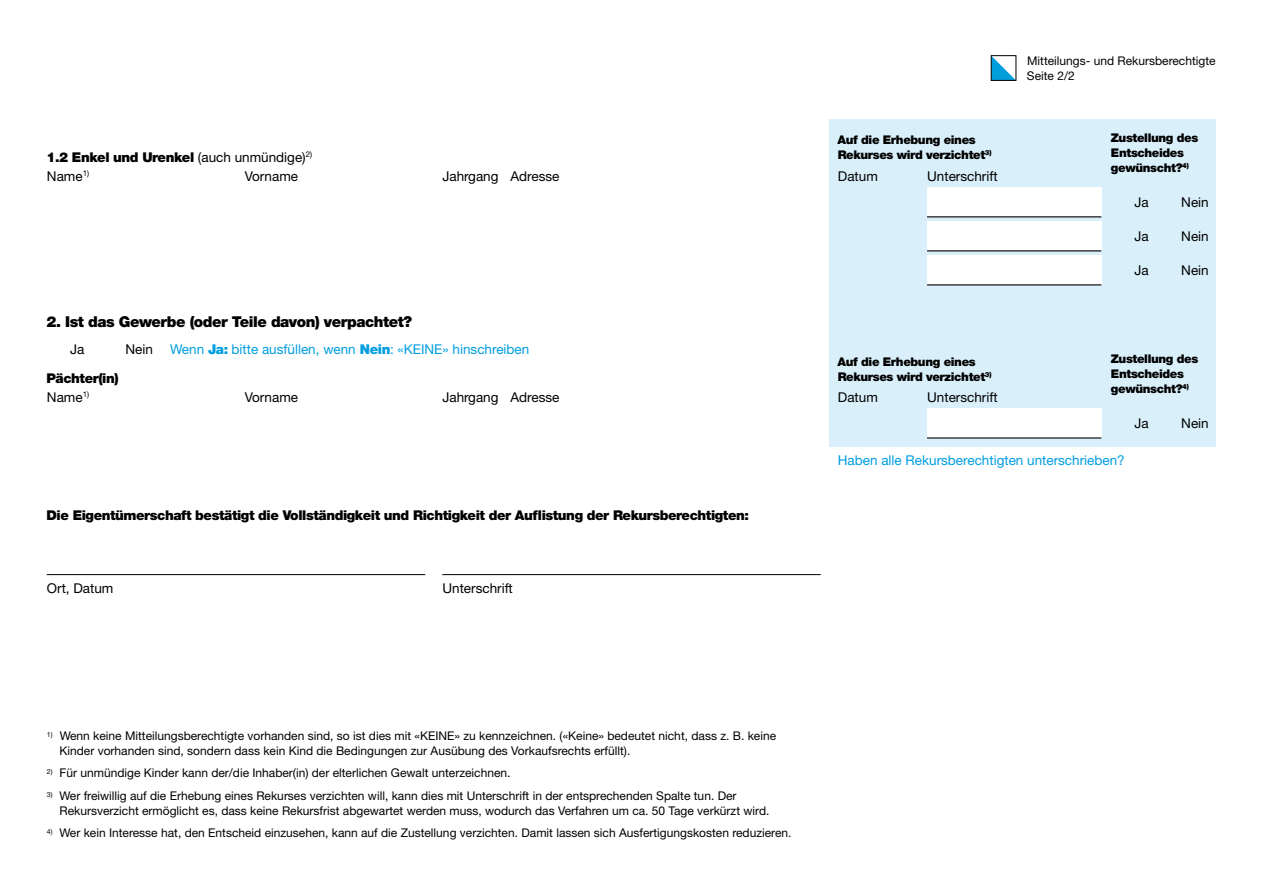
<style>
.page{position:relative;width:1263px;height:893px;background:#fff}
.page>*{position:absolute;margin:0;border:0;box-sizing:border-box;transform-origin:0 0}
.Kanton_Zürich_Formulare_Titel_9_ohne_Ras{font:900 15px "Helvetica Neue LT Pro";letter-spacing:-.03em;color:#000}
.Kanton_Zürich_Mengentext_Text_9_11_ohne_{font:900 13.5px "Helvetica Neue LT Pro";letter-spacing:-.03em;color:#000}
.Kanton_Zürich_Formulare_Hinweis_blau{font:13.5px "Helvetica Neue LT Pro";color:#009ee0}
.Kanton_Zürich_Formulare_Label_oberhalb{font:13.5px "Helvetica Neue LT Pro";color:#000}
.Kanton_Zürich_Formulare_Titel_8_ohne_Ras{font:900 13.5px "Helvetica Neue LT Pro";letter-spacing:-.03em;color:#000}
.Kanton_Zürich_Formulare_Texteingabe{font:13.5px "Helvetica Neue LT Pro";color:#000}
.Kanton_Zürich_Formulare_Unterschriftsfel{font:13.5px "Helvetica Neue LT Pro";color:#000}
.Kanton_Zürich_Mengentext_Text_8_10_numme{font:12px/15px "Helvetica Neue LT Pro";color:#000}
.Kanton_Zürich_Formulare_Label_oberhalb-2{font:900 12px/15px "Helvetica Neue LT Pro";letter-spacing:-.03em;color:#000}
.s1{font-weight:400}
.s2{font-weight:900}
</style>
<div class="page">
<svg style="left:993px;top:57px;width:21px;height:22px"></svg>
<div style="left:991px;top:55px;width:25px;height:26px;border:1px solid #000"></div>
<div style="left:829px;top:119px;width:387px;height:327px;background:#d9f0fa"></div>
<div style="left:927px;top:187px;width:174px;height:30px;background:#fff"></div>
<hr style="left:927px;top:216px;width:174px;height:1px;background:#000">
<div style="left:927px;top:221px;width:174px;height:30px;background:#fff"></div>
<hr style="left:927px;top:250px;width:174px;height:1px;background:#000">
<div style="left:927px;top:255px;width:174px;height:30px;background:#fff"></div>
<hr style="left:927px;top:284px;width:174px;height:1px;background:#000">
<div style="left:927px;top:408px;width:174px;height:30px;background:#fff"></div>
<hr style="left:927px;top:437px;width:174px;height:2px;background:#000">
<hr style="left:47px;top:574px;width:378px;height:1px;background:#000">
<hr style="left:442px;top:574px;width:379px;height:1px;background:#000">
<h3 class="Kanton_Zürich_Formulare_Titel_8_ohne_Ras" style="left:47px;top:149px;width:267px">1.2 Enkel und Urenkel <span class="s1">(auch unmündige)</span><sup>2)</sup></h3>
<p class="Kanton_Zürich_Formulare_Label_oberhalb-2" style="left:837px;top:133px;width:140px">Auf die Erhebung eines</p>
<p class="Kanton_Zürich_Formulare_Label_oberhalb-2" style="left:838px;top:148px;width:155px">Rekurses wird verzichtet<sup>3)</sup></p>
<p class="Kanton_Zürich_Formulare_Label_oberhalb" style="left:47px;top:168px;width:44px">Name<sup>1)</sup></p>
<p class="Kanton_Zürich_Formulare_Label_oberhalb" style="left:245px;top:168px;width:55px">Vorname</p>
<p class="Kanton_Zürich_Formulare_Label_oberhalb" style="left:442px;top:168px;width:58px">Jahrgang</p>
<p class="Kanton_Zürich_Formulare_Label_oberhalb" style="left:510px;top:168px;width:51px">Adresse</p>
<p class="Kanton_Zürich_Formulare_Label_oberhalb" style="left:838px;top:168px;width:42px">Datum</p>
<p class="Kanton_Zürich_Formulare_Label_oberhalb" style="left:927px;top:168px;width:72px">Unterschrift</p>
<h2 class="Kanton_Zürich_Formulare_Titel_9_ohne_Ras" style="left:46px;top:313px;width:367px">2. Ist das Gewerbe (oder Teile davon) verpachtet?</h2>
<p class="Kanton_Zürich_Formulare_Texteingabe" style="left:70px;top:340px;width:16px">Ja</p>
<p class="Kanton_Zürich_Formulare_Texteingabe" style="left:126px;top:340px;width:29px">Nein</p>
<p class="Kanton_Zürich_Formulare_Hinweis_blau" style="left:170px;top:340px;width:361px">Wenn <span class="s2">Ja:</span> bitte ausfüllen, wenn <span class="s2">Nein</span>: «KEINE» hinschreiben</p>
<p class="Kanton_Zürich_Formulare_Label_oberhalb" style="left:47px;top:389px;width:44px">Name<sup>1)</sup></p>
<p class="Kanton_Zürich_Formulare_Label_oberhalb" style="left:245px;top:389px;width:55px">Vorname</p>
<p class="Kanton_Zürich_Formulare_Label_oberhalb" style="left:442px;top:389px;width:58px">Jahrgang</p>
<p class="Kanton_Zürich_Formulare_Label_oberhalb" style="left:510px;top:389px;width:51px">Adresse</p>
<p class="Kanton_Zürich_Formulare_Label_oberhalb" style="left:838px;top:389px;width:42px">Datum</p>
<p class="Kanton_Zürich_Formulare_Label_oberhalb" style="left:927px;top:389px;width:72px">Unterschrift</p>
<p class="Kanton_Zürich_Formulare_Label_oberhalb-2" style="left:837px;top:354px;width:140px">Auf die Erhebung eines</p>
<p class="Kanton_Zürich_Formulare_Label_oberhalb-2" style="left:838px;top:369px;width:155px">Rekurses wird verzichtet<sup>3)</sup></p>
<h3 class="Kanton_Zürich_Formulare_Titel_8_ohne_Ras" style="left:47px;top:370px;width:74px">Pächter(in)</h3>
<p class="Kanton_Zürich_Mengentext_Text_8_10_numme" style="left:1027px;top:53px;width:190px">Mitteilungs- und Rekursberechtigte<br>Seite 2/2</p>
<p class="Kanton_Zürich_Formulare_Label_oberhalb-2" style="left:1111px;top:130px;width:89px">Zustellung des<br>Entscheides</p>
<p class="Kanton_Zürich_Formulare_Label_oberhalb-2" style="left:1111px;top:160px;width:79px">gewünscht?<sup>4)</sup></p>
<p class="Kanton_Zürich_Formulare_Texteingabe" style="left:1134px;top:194px;width:16px">Ja</p>
<p class="Kanton_Zürich_Formulare_Texteingabe" style="left:1134px;top:228px;width:16px">Ja</p>
<p class="Kanton_Zürich_Formulare_Texteingabe" style="left:1134px;top:262px;width:16px">Ja</p>
<p class="Kanton_Zürich_Formulare_Texteingabe" style="left:1181px;top:194px;width:29px">Nein</p>
<p class="Kanton_Zürich_Formulare_Texteingabe" style="left:1181px;top:228px;width:29px">Nein</p>
<p class="Kanton_Zürich_Formulare_Texteingabe" style="left:1181px;top:262px;width:29px">Nein</p>
<p class="Kanton_Zürich_Formulare_Label_oberhalb-2" style="left:1111px;top:351px;width:89px">Zustellung des<br>Entscheides</p>
<p class="Kanton_Zürich_Formulare_Label_oberhalb-2" style="left:1111px;top:381px;width:79px">gewünscht?<sup>4)</sup></p>
<p class="Kanton_Zürich_Formulare_Texteingabe" style="left:1134px;top:415px;width:16px">Ja</p>
<p class="Kanton_Zürich_Formulare_Texteingabe" style="left:1181px;top:415px;width:29px">Nein</p>
<p class="Kanton_Zürich_Mengentext_Text_9_11_ohne_" style="left:47px;top:507px;width:704px">Die Eigentümerschaft bestätigt die Vollständigkeit und Richtigkeit der Auflistung der Rekursberechtigten:</p>
<p class="Kanton_Zürich_Formulare_Unterschriftsfel" style="left:47px;top:580px;width:68px">Ort, Datum</p>
<p class="Kanton_Zürich_Formulare_Unterschriftsfel" style="left:442px;top:580px;width:72px">Unterschrift</p>
<p class="Kanton_Zürich_Formulare_Hinweis_blau" style="left:838px;top:451px;width:288px">Haben alle Rekursberechtigten unterschrieben?</p>
<p class="Kanton_Zürich_Mengentext_Text_8_10_numme" style="left:60px;top:728px;width:718px;text-indent:-13px"><sup>1)</sup> Wenn keine Mitteilungsberechtigte vorhanden sind, so ist dies mit «KEINE» zu kennzeichnen. («Keine» bedeutet nicht, dass z. B. keine<br>Kinder vorhanden sind, sondern dass kein Kind die Bedingungen zur Ausübung des Vorkaufsrechts erfüllt).</p>
<p class="Kanton_Zürich_Mengentext_Text_8_10_numme" style="left:47px;top:765px;width:465px"><sup>2)</sup> Für unmündige Kinder kann der/die Inhaber(in) der elterlichen Gewalt unterzeichnen.</p>
<p class="Kanton_Zürich_Mengentext_Text_8_10_numme" style="left:60px;top:788px;width:711px;text-indent:-13px"><sup>3)</sup> Wer freiwillig auf die Erhebung eines Rekurses verzichten will, kann dies mit Unterschrift in der entsprechenden Spalte tun. Der<br>Rekursverzicht ermöglicht es, dass keine Rekursfrist abgewartet werden muss, wodurch das Verfahren um ca. 50 Tage verkürzt wird.</p>
<p class="Kanton_Zürich_Mengentext_Text_8_10_numme" style="left:47px;top:825px;width:746px"><sup>4)</sup> Wer kein Interesse hat, den Entscheid einzusehen, kann auf die Zustellung verzichten. Damit lassen sich Ausfertigungskosten reduzieren.</p>
</div>
